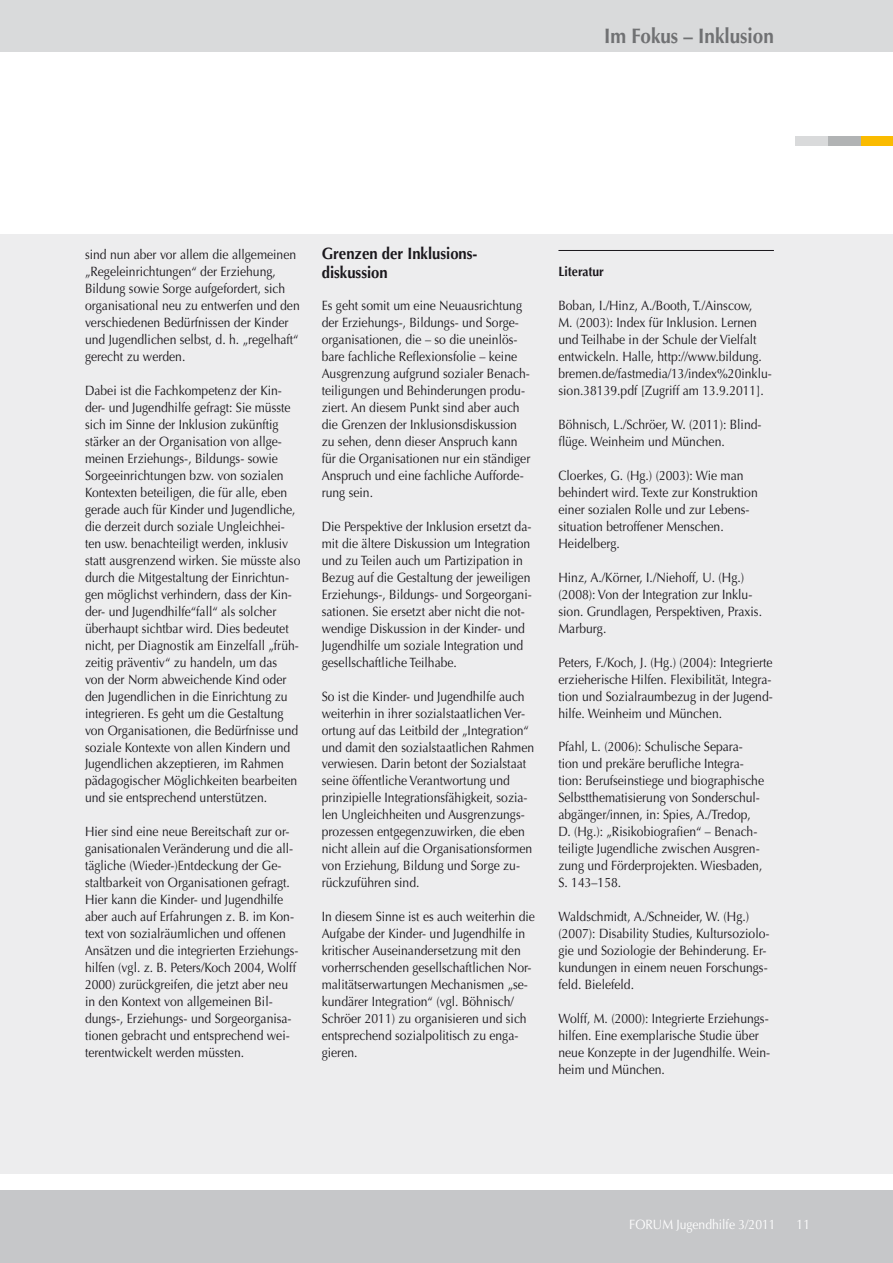
<style>
.page{position:relative;width:893px;height:1263px;background:#fff}
.page>*{position:absolute;margin:0;border:0;box-sizing:border-box;transform-origin:0 0}
.t1{font:700 21px "Optima";color:#707173;scale:.9 1}
.t2{font:700 16.5px/19.8px "Optima";color:#1a171c;scale:.9 1}
.t3{font:13.5px/17px "Optima";color:#1a171c;scale:.9 1}
.t4{font:13.5px "Optima";color:#fff;scale:.9 1}
.t5{font:700 13.5px "Optima";color:#1a171c;scale:.9 1}
</style>
<div class="page">
<div style="left:0;top:234px;width:893px;height:940px;background:#ededee"></div>
<div style="left:0;top:0;width:893px;height:51px;background:#d9dadb"></div>
<div style="left:0;top:1191px;width:893px;height:72px;background:#c6c7c9"></div>
<div style="left:860px;top:136px;width:33px;height:10px;background:#fabb00"></div>
<div style="left:828px;top:136px;width:32px;height:10px;background:#b1b3b4"></div>
<div style="left:795px;top:136px;width:33px;height:10px;background:#d9dadb"></div>
<hr style="left:558px;top:250px;width:216px;height:1px;background:#1a171c">
<h1 class="t1" style="left:604px;top:23px;width:190px">Im Fokus – Inklusion</h1>
<p class="t3" style="left:85px;top:246px;width:240px">sind nun aber vor allem die allgemeinen „Regeleinrichtungen“ der Erziehung, Bildung sowie Sorge aufgefordert, sich organisational neu zu entwerfen und den verschiedenen Bedürfnissen der Kinder und Jugendlichen selbst, d. h. „regelhaft“ gerecht zu werden.</p>
<p class="t3" style="left:85px;top:382px;width:241px">Dabei ist die Fachkompetenz der Kin&shy;der- und Jugendhilfe gefragt: Sie müsste sich im Sinne der Inklusion zukünftig stärker an der Organisation von allge&shy;meinen Erziehungs-, Bildungs- sowie Sorgeeinrichtungen bzw. von sozialen Kontexten beteiligen, die für alle, eben gerade auch für Kinder und Jugendliche, die derzeit durch soziale U ngleichhei&shy;ten usw. benachteiligt werden, inklusiv statt ausgrenzend wirken. Sie müsste also durch die Mitgestaltung der Einrichtun&shy;gen möglichst verhindern, dass der Kin&shy;der- und Jugendhilfe“fall“ als solcher überhaupt sichtbar wird. Dies bedeutet nicht, per Diagnostik am Einzelfall „früh&shy;zeitig präventiv“ zu handeln, um das<br>von der Norm abweichende Kind oder den Jugendlichen in die Einrichtung zu integrieren. Es geht um die Gestaltung von Organisationen, die Bedürfnisse und soziale Kontexte von allen Kindern und Jugendlichen akzeptieren, im Rahmen pädagogischer Möglichkeiten bearbeiten und sie entsprechend unterstützen.</p>
<p class="t3" style="left:85px;top:823px;width:238px">Hier sind eine neue Bereitschaft zur or&shy;ganisationalen Veränderung und die all&shy;tägliche (Wieder-)Entdeckung der Ge&shy;staltbarkeit von Organisationen gefragt.<br>Hier kann die Kinder- und Jugendhilfe aber auch auf Erfahrungen z. B. im Kon&shy;text von sozialräumlichen und offenen Ansätzen und die integrierten Erziehungs&shy;hilfen (vgl. z. B. Peters/Koch 2004, Wolff 2000) zurückgreifen, die jetzt aber neu in den Kontext von allgemeinen Bil&shy;dungs-, Erziehungs- und Sorgeorganisa&shy;tionen gebracht und entsprechend wei&shy;terentwickelt werden müssten.</p>
<p class="t2" style="left:322px;top:243px;width:175px">Grenzen der Inklusions&shy;diskussion</p>
<p class="t3" style="left:322px;top:297px;width:233px">Es geht somit um eine Neuausrichtung der Erziehungs-, Bildungs- und Sorge&shy;organisationen, die – so die uneinlös&shy;bare fachliche Reflexionsfolie – keine Ausgrenzung aufgrund sozialer Benach&shy;teiligungen und Behinderungen produ&shy;ziert. An diesem Punkt sind aber auch die Grenzen der Inklusionsdiskussion zu sehen, denn dieser Anspruch kann für die Organisationen nur ein ständiger Anspruch und eine fachliche Aufforde&shy;rung sein.</p>
<p class="t3" style="left:322px;top:518px;width:235px">Die Perspektive der Inklusion ersetzt da&shy;mit die ältere Diskussion um Integration und zu Teilen auch um Partizipation in Bezug auf die Gestaltung der jeweiligen Erziehungs-, Bildungs- und Sorgeorgani&shy;sationen. Sie ersetzt aber nicht die not&shy;wendige Diskussion in der Kinder- und Jugendhilfe um soziale Integration und gesellschaftliche Teilhabe.</p>
<p class="t3" style="left:322px;top:688px;width:238px">So ist die Kinder- und Jugendhilfe auch weiterhin in ihrer sozialstaatlichen Ver&shy;ortung auf das Leitbild der „Integration“ und damit den sozialstaatlichen Rahmen verwiesen. Darin betont der Sozialstaat seine öffentliche Verantwortung und prinzipielle Integrationsfähigkeit, sozia&shy;len U ngleichheiten und Ausgrenzungs&shy;prozessen entgegenzuwirken, die eben nicht allein auf die Organisationsformen von Erziehung, Bildung und Sorge zu&shy;rückzuführen sind.</p>
<p class="t3" style="left:322px;top:908px;width:238px">In diesem Sinne ist es auch weiterhin die Aufgabe der Kinder- und Jugendhilfe in kritischer Auseinandersetzung mit den vorherrschenden gesellschaftlichen Nor&shy;malitätserwartungen Mechanismen „se&shy;kundärer Integration“ (vgl. Böhnisch/ Schröer 2011) zu organisieren und sich entsprechend sozialpolitisch zu enga&shy;gieren.</p>
<p class="t5" style="left:558px;top:264px;width:52px">Literatur</p>
<p class="t3" style="left:558px;top:297px;width:239px">Boban, I./Hinz, A./Booth, T./Ainscow,<br>M. (2003): Index für Inklusion. Lernen und Teilhabe in der Schule der Vielfalt entwickeln. Halle, http://www.bildung. bremen.de/fastmedia/13/index%20inklu&shy;sion.38139.pdf [Zugriff am 13.9.2011].</p>
<p class="t3" style="left:558px;top:416px;width:227px">Böhnisch, L./Schröer, W. (2011): Blind&shy;flüge. Weinheim und München.</p>
<p class="t3" style="left:558px;top:467px;width:223px">Cloerkes, G. (Hg.) (2003): Wie man behindert wird. Texte zur Konstruktion einer sozialen Rolle und zur Lebens&shy;situation betroffener Menschen.<br>Heidelberg.</p>
<p class="t3" style="left:558px;top:569px;width:228px">Hinz, A./Körner, I./Niehoff, U . (Hg.) (2008): Von der Integration zur Inklu&shy;sion. Grundlagen, Perspektiven, Praxis.<br>Marburg.</p>
<p class="t3" style="left:558px;top:654px;width:240px;text-align:justify">Peters, F./Koch, J. (Hg.) (2004): Integrierte erzieherische Hilfen. Flexibilität, Integra&shy;tion und Sozialraumbezug in der Jugend&shy;hilfe. Weinheim und München.</p>
<p class="t3" style="left:558px;top:739px;width:230px">Pfahl, L. (2006): Schulische Separa&shy;tion und prekäre berufliche Integra&shy;tion: Berufseinstiege und biographische Selbstthematisierung von Sonderschul&shy;abgänger/innen, in: Spies, A./Tredop, D. (Hg.): „Risikobiografien“ – Benach&shy;teiligte Jugendliche zwischen Ausgren&shy;zung und Förderprojekten. Wiesbaden, S. 143–158.</p>
<p class="t3" style="left:558px;top:908px;width:236px">Waldschmidt, A./Schneider, W. (Hg.) (2007): Disability Studies, Kultursoziolo&shy;gie und Soziologie der Behinderung. Er&shy;kundungen in einem neuen Forschungs&shy;feld. Bielefeld.</p>
<p class="t3" style="left:558px;top:1010px;width:237px">Wolff, M. (2000): Integrierte Erziehungs&shy;hilfen. Eine exemplarische Studie über neue Konzepte in der Jugendhilfe. Wein&shy;heim und München.</p>
<p class="t4" style="left:629px;top:1216px;width:164px">Forum Jugendhilfe 3/2011</p>
<p class="t4" style="left:797px;top:1216px;width:17px">11</p>
</div>
